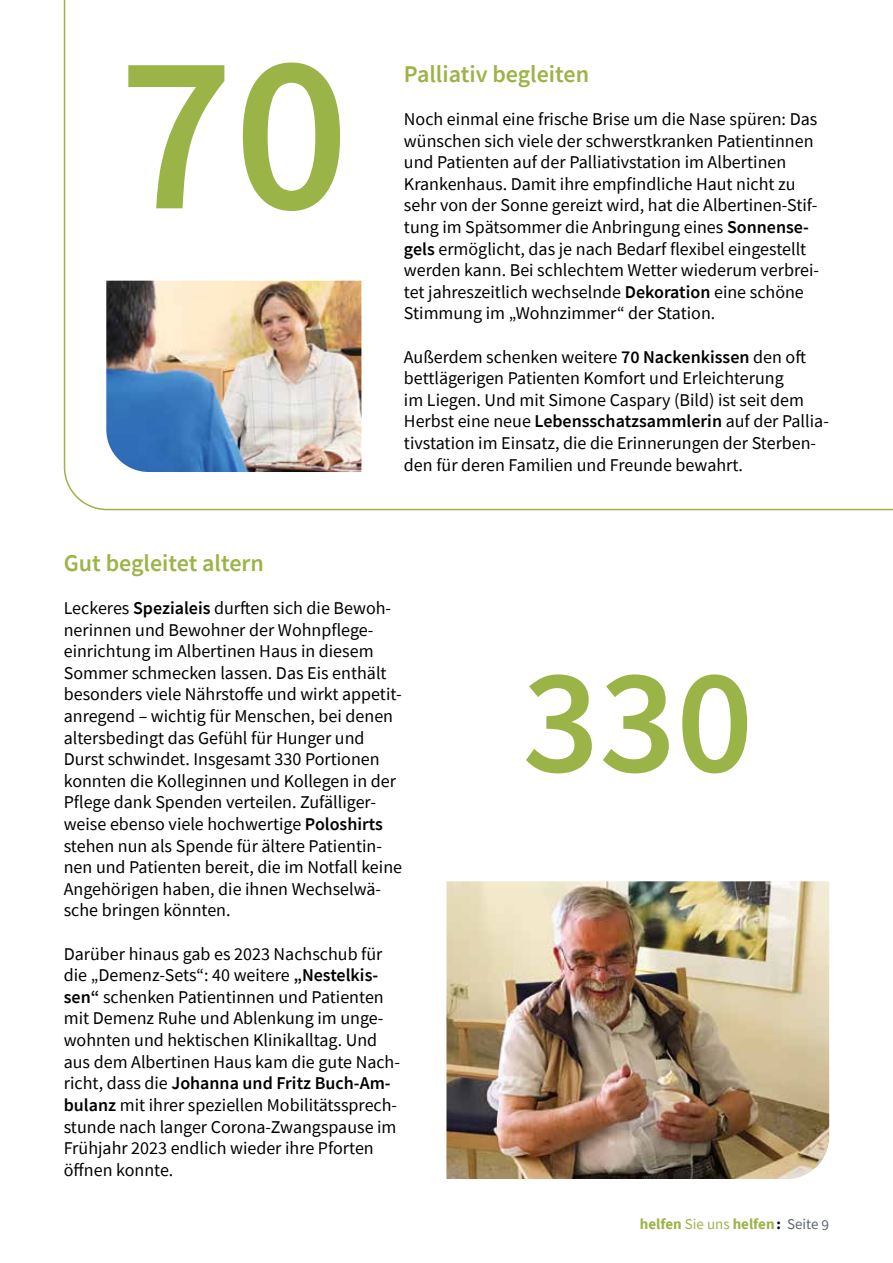
<style>
.page{position:relative;width:893px;height:1263px;background:#fff}
.page>*{position:absolute;margin:0;border:0;box-sizing:border-box;transform-origin:0 0}
.t1{font:600 225px "Source Sans Pro";color:#9bb447}
.t2{font:600 150px "Source Sans Pro";color:#9bb447}
.t3{font:600 24px "Source Sans Pro";color:#9bb447}
.t4{font:18px/21.6px "Source Sans Pro";color:#000}
.t5{font:700 15px "Source Sans Pro";color:#9bb447}
.s1{font-weight:600}
.s2{font-weight:400}
.s3{color:#000}
.s4{font-weight:400;color:#5c6571}
</style>
<div class="page">
<svg style="left:63px;top:0;width:830px;height:511px"></svg>
<img style="left:446px;top:881px;width:383px;height:298px">
<img style="left:106px;top:281px;width:255px;height:191px">
<h1 class="t1" style="left:118px;top:-14px;width:232px">70</h1>
<h3 class="t3" style="left:404px;top:58px;width:187px">Palliativ begleiten</h3>
<p class="t4" style="left:404px;top:108px;width:417px">Noch einmal eine frische Brise um die Nase spüren: Das wünschen sich viele der schwerstkranken Patientinnen und Patienten auf der Palliativstation im Albertinen Krankenhaus. Damit ihre empfindliche Haut nicht zu sehr von der Sonne gereizt wird, hat die Albertinen-Stif&shy;tung im Spätsommer die Anbringung eines <span class="s1">Sonnense&shy;gels</span> ermöglicht, das je nach Bedarf flexibel eingestellt werden kann. Bei schlechtem Wetter wiederum verbrei&shy;tet jahreszeitlich wechselnde <span class="s1">Dekoration</span> eine schöne Stimmung im „Wohnzimmer“ der Station.</p>
<p class="t4" style="left:404px;top:346px;width:426px">Außerdem schenken weitere <span class="s1">70 Nackenkissen</span> den oft bettlägerigen Patienten Komfort und Erleichterung<br>im Liegen. Und mit Simone Caspary (Bild) ist seit dem Herbst eine neue <span class="s1">Lebensschatzsammlerin</span> auf der Pallia&shy;tivstation im Einsatz, die die Erinnerungen der Sterben&shy;den für deren Familien und Freunde bewahrt.</p>
<h3 class="t3" style="left:64px;top:547px;width:202px">Gut begleitet altern</h3>
<p class="t4" style="left:64px;top:597px;width:340px">Leckeres <span class="s1">Spezialeis</span> durften sich die Bewoh&shy;nerinnen und Bewohner der Wohnpflege&shy;einrichtung im Albertinen Haus in diesem Sommer schmecken lassen. Das Eis enthält besonders viele Nährstoffe und wirkt appetit&shy;anregend – wichtig für Menschen, bei denen altersbedingt das Gefühl für Hunger und Durst schwindet. Insgesamt 330 Portionen konnten die Kolleginnen und Kollegen in der Pflege dank Spenden verteilen. Zufälliger&shy;weise ebenso viele hochwertige <span class="s1">Poloshirts </span>stehen nun als Spende für ältere Patientin&shy;nen und Patienten bereit, die im Notfall keine Angehörigen haben, die ihnen Wechselwä&shy;sche bringen könnten.</p>
<p class="t4" style="left:64px;top:943px;width:338px">Darüber hinaus gab es 2023 Nachschub für die „Demenz-Sets“: 40 weitere <span class="s1">„Nestelkis&shy;sen“</span> schenken Patientinnen und Patienten mit Demenz Ruhe und Ablenkung im unge&shy;wohnten und hektischen Klinikalltag. Und aus dem Albertinen Haus kam die gute Nach&shy;richt, dass die <span class="s1">Johanna und Fritz Buch-Am&shy;bulanz</span> mit ihrer speziellen Mobilitätssprech&shy;stunde nach langer Corona-Zwangspause im Frühjahr 2023 endlich wieder ihre Pforten öffnen konnte.</p>
<h2 class="t2" style="left:522px;top:623px;width:232px">330</h2>
<p class="t5" style="left:640px;top:1213px;width:191px">helfen <span class="s2">Sie uns</span> helfen<span class="s3">:</span> <span class="s4">Seite 9</span></p>
</div>
